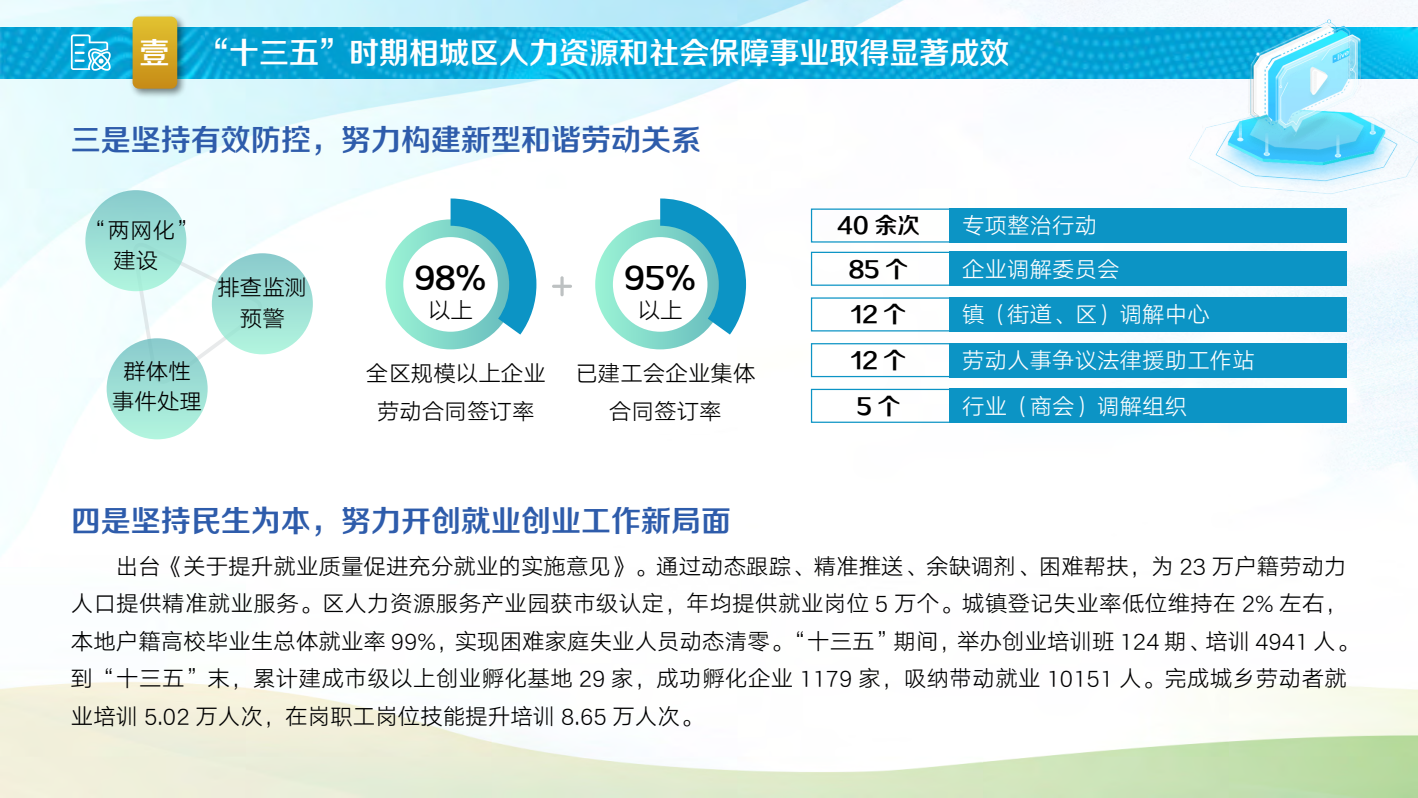
<style>
.page{position:relative;width:1418px;height:798px;background:#fff}
.page>*{position:absolute;margin:0;border:0;box-sizing:border-box;transform-origin:0 0}
.t1{font:30px "FZZZHONGJW GB1 0";color:#2e5cab}
.t2{font:30px "FZZZHONGJW GB1 0";color:#fff}
.t3{font:29.5px "FZZZHONGJW GB1 0";color:#000}
.t4{font:22.5px/37.5px "HY Qi Hei 45 S";color:#000;text-align:center}
.t5{font:22.5px/45.6px "HY Qi Hei 45 S";color:#fff}
.t6{font:22.5px/45.6px "FZZZHONGJW GB1 0";color:#000;text-align:center}
</style>
<div class="page">
<img style="left:0;top:0;width:1417px;height:797px">
<img style="left:0;top:27px;width:1070px;height:51px">
<img style="left:1070px;top:0;width:347px;height:240px">
<svg style="left:71px;top:34px;width:40px;height:37px"></svg>
<div style="left:129px;top:13px;width:59px;height:86px;background:#000;opacity:.5"></div>
<svg style="left:133px;top:17px;width:44px;height:72px;background:#d3a624"></svg>
<svg style="left:385px;top:198px;width:151px;height:151px"></svg>
<svg style="left:595px;top:198px;width:151px;height:151px"></svg>
<svg style="left:552px;top:276px;width:20px;height:20px"></svg>
<svg style="left:134px;top:241px;width:134px;height:145px"></svg>
<div style="left:85px;top:190px;width:101px;height:101px;background:linear-gradient(to bottom,#89cacd,#aff4de);border-radius:50%"></div>
<div style="left:212px;top:253px;width:101px;height:101px;background:linear-gradient(to bottom,#8bcbcd,#b2f4de);border-radius:50%"></div>
<div style="left:107px;top:338px;width:101px;height:101px;background:linear-gradient(to bottom,#8bcacd,#b2f5de);border-radius:50%"></div>
<div style="left:811px;top:208px;width:181px;height:34px;border:1px solid #0c94c5"></div>
<div style="left:811px;top:251px;width:181px;height:35px;border:1px solid #0c94c5"></div>
<div style="left:811px;top:343px;width:181px;height:34px;border:1px solid #0c94c5"></div>
<div style="left:811px;top:388px;width:181px;height:34px;border:1px solid #0c94c5"></div>
<div style="left:949px;top:208px;width:397px;height:34px;background:#0c94c5"></div>
<div style="left:949px;top:251px;width:397px;height:35px;background:#0c94c5"></div>
<div style="left:949px;top:297px;width:397px;height:34px;background:#0c94c5"></div>
<div style="left:949px;top:343px;width:397px;height:34px;background:#0c94c5"></div>
<div style="left:949px;top:388px;width:397px;height:34px;background:#0c94c5"></div>
<h1 class="t2" style="left:139px;top:36px;width:31px">壹</h1>
<h1 class="t2" style="left:199px;top:36px;width:811px">“十三五”时期相城区人力资源和社会保障事业取得显著成效</h1>
<h1 class="t1" style="left:71px;top:122px;width:631px">三是坚持有效防控，努力构建新型和谐劳动关系</h1>
<p class="t4" style="left:85px;top:215px;width:114px;line-height:30px">“两网化”建设</p>
<p class="t4" style="left:112px;top:355px;width:91px;line-height:30px">群体性事件处理</p>
<p class="t4" style="left:217px;top:272px;width:91px;line-height:30px">排查监测预警</p>
<h2 class="t3" style="left:415px;top:261px;width:73px">98%</h2>
<h2 class="t3" style="left:624px;top:261px;width:73px">95%</h2>
<p class="t4" style="left:428px;top:291px;width:46px">以上</p>
<p class="t4" style="left:637px;top:291px;width:46px">以上</p>
<p class="t4" style="left:366px;top:354px;width:181px">全区规模以上企业劳动合同签订率</p>
<p class="t4" style="left:575px;top:354px;width:181px">已建工会企业集体合同签订率</p>
<p class="t6" style="left:837px;top:205px;width:84px;line-height:43.1px">40 余次<br>85 个</p>
<p class="t6" style="left:851px;top:292px;width:56px;text-align:justify">12 个12 个5个</p>
<p class="t5" style="left:962px;top:203px;width:159px;line-height:43.1px">专项整治行动企业调解委员会</p>
<p class="t5" style="left:962px;top:291px;width:294px">镇（街道、区）调解中心<br>劳动人事争议法律援助工作站行业（商会）调解组织</p>
<h1 class="t1" style="left:71px;top:503px;width:661px">四是坚持民生为本，努力开创就业创业工作新局面</h1>
<p class="t4" style="left:71px;top:546px;width:1288px;text-align:left;text-indent:45px">出台《关于提升就业质量促进充分就业的实施意见》。通过动态跟踪、精准推送、余缺调剂、困难帮扶，为 23 万户籍劳动力人口提供精准就业服务。区人力资源服务产业园获市级认定，年均提供就业岗位 5 万个。城镇登记失业率低位维持在 2% 左右，本地户籍高校毕业生总体就业率 99%，实现困难家庭失业人员动态清零。“十三五”期间，举办创业培训班 124 期、培训 4941 人。到“十三五”末，累计建成市级以上创业孵化基地 29 家，成功孵化企业 1179 家，吸纳带动就业 10151 人。完成城乡劳动者就业培训 5.02 万人次，在岗职工岗位技能提升培训 8.65 万人次。</p>
</div>
